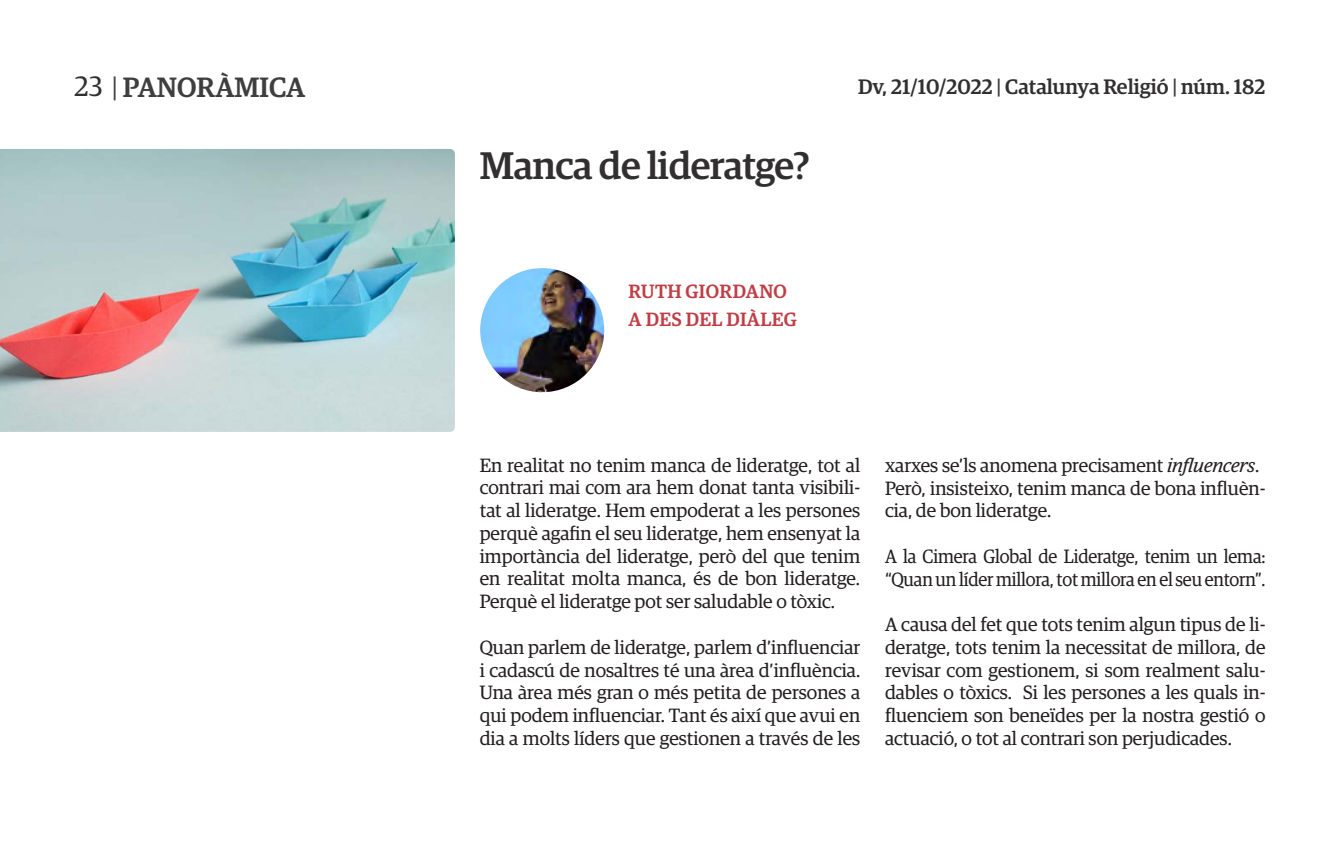
<style>
.page{position:relative;width:1340px;height:844px;background:#fff}
.page>*{position:absolute;margin:0;border:0;box-sizing:border-box;transform-origin:0 0}
.t1{font:500 38.5px "Guardian Egyp";letter-spacing:-.01em;color:#312f30}
.t2{font:500 28px "Guardian Egyp";color:#3e3e3f}
.t3{font:500 21px "Guardian Egyp";color:#312f30}
.t4{font:19.25px/22.8px "Guardian Egyp";color:#231f20;text-align:justify}
.t5{font:19.25px/22.8px "Guardian Egyp";color:#231f20;scale:.94 1}
.t6{font:500 19.25px "Guardian Egyp";letter-spacing:.02em;color:#c03e45}
.s1{font-weight:400;color:#312f30}
.s2{font-weight:400}
.s3{color:#3e3e3f}
.s4{font-style:italic}
</style>
<div class="page">
<img style="left:0;top:149px;width:455px;height:283px">
<img style="left:480px;top:268px;width:124px;height:124px;border-radius:62px">
<h2 class="t2" style="left:74px;top:67px;width:232px"><span class="s1">23</span> <span class="s2">|</span> PANORÀMICA</h2>
<p class="t3" style="left:858px;top:71px;width:409px">Dv, 21/10/2022 <span class="s3">|</span> Catalunya Religió <span class="s3">|</span> núm. 182</p>
<p class="t1" style="left:480px;top:138px;width:331px">Manca de lideratge?</p>
<p class="t6" style="left:628px;top:277px;width:160px">RUTH GIORDANO</p>
<p class="t6" style="left:628px;top:305px;width:170px">A DES DEL DIÀLEG</p>
<p class="t4" style="left:480px;top:452px;width:382px">En realitat no tenim manca de lideratge, tot al contrari mai com ara hem donat tanta visibili&shy;tat al lideratge. Hem empoderat a les persones perquè agafin el seu lideratge, hem ensenyat la importància del lideratge, però del que tenim en realitat molta manca, és de bon lideratge.<br>Perquè el lideratge pot ser saludable o tòxic.</p>
<p class="t4" style="left:480px;top:634px;width:382px">Quan parlem de lideratge, parlem d’influenciar i cadascú de nosaltres té una àrea d’influència.<br>Una àrea més gran o més petita de persones a qui podem influenciar. Tant és així que avui en dia a molts líders que gestionen a través de les</p>
<p class="t4" style="left:885px;top:452px;width:376px">xarxes se’ls anomena precisament <span class="s4">influencers</span>.</p>
<p class="t4" style="left:885px;top:475px;width:382px">Però, insisteixo, tenim manca de bona influèn&shy;cia, de bon lideratge.</p>
<p class="t5" style="left:885px;top:543px;width:406px">A la Cimera Global de Lideratge, tenim un lema: “Quan un líder millora, tot millora en el seu entorn”.</p>
<p class="t4" style="left:885px;top:611px;width:382px">A causa del fet que tots tenim algun tipus de li&shy;deratge, tots tenim la necessitat de millora, de revisar com gestionem, si som realment salu&shy;dables o tòxics. Si les persones a les quals in&shy;fluenciem son beneïdes per la nostra gestió o actuació, o tot al contrari son perjudicades.</p>
</div>
